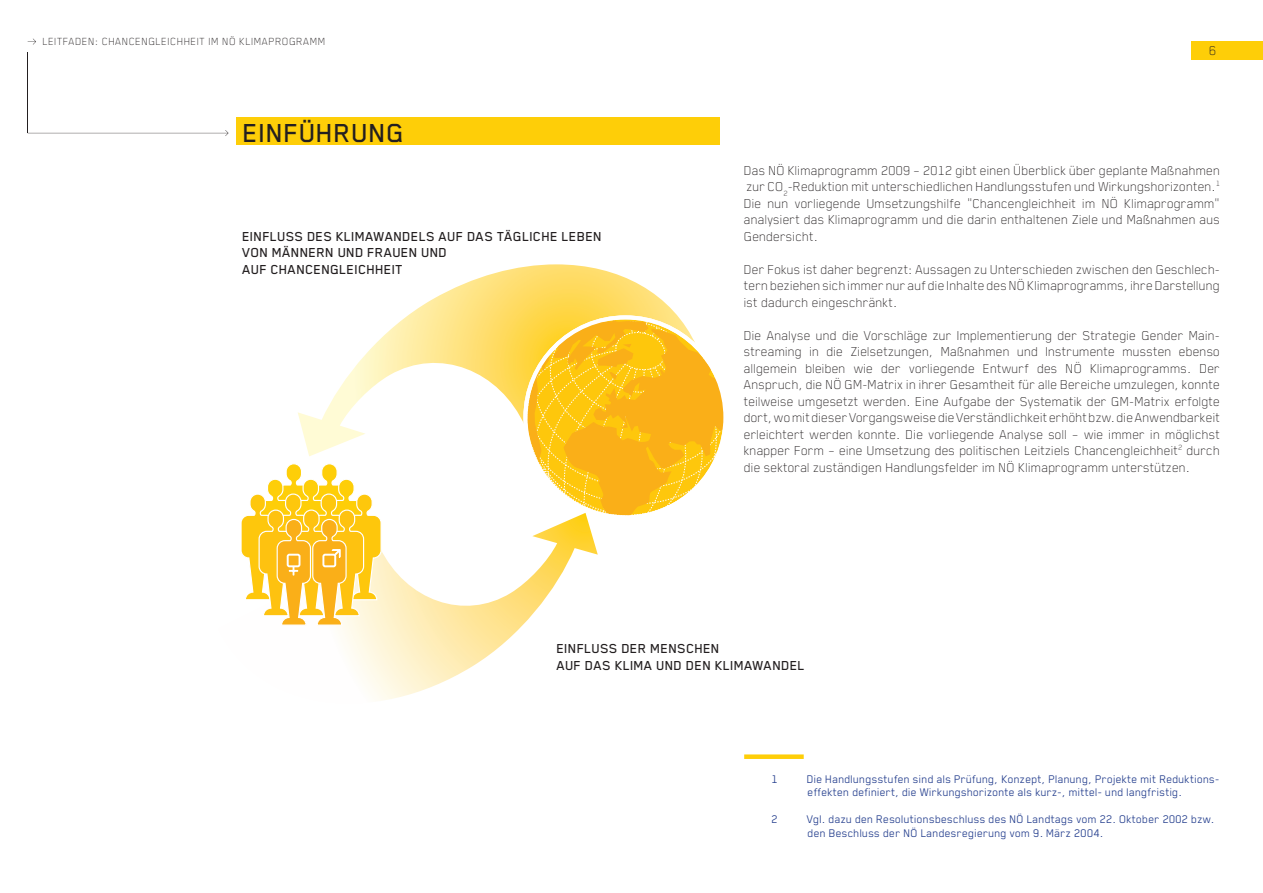
<style>
.page{position:relative;width:1263px;height:893px;background:#fff}
.page>*{position:absolute;margin:0;border:0;box-sizing:border-box;transform-origin:0 0}
.kapitelbeginn{font:500 30px "Blender";letter-spacing:.02em;color:#231f20}
.LAKIS_Text{font:100 15px/16.5px "Blender";letter-spacing:-.005em;color:#231f20;text-align:justify}
.LAKIS_Text-2{font:500 15px "Blender";letter-spacing:.015em;color:#231f20}
.fußnotentext{font:12.75px/13.5px "Blender";color:#253f8e}
.t1{font:100 12px "Blender";letter-spacing:.03em;color:#231f20}
</style>
<div class="page">
<svg style="left:28px;top:39px;width:8px;height:6px"></svg>
<div style="left:1192px;top:41px;width:71px;height:19px;background:#fece08"></div>
<div style="left:236px;top:117px;width:483px;height:28px;background:#fece08"></div>
<svg style="left:339px;top:525px;width:259px;height:176px"></svg>
<svg style="left:241px;top:463px;width:141px;height:163px"></svg>
<svg style="left:298px;top:264px;width:373px;height:192px"></svg>
<svg style="left:518px;top:308px;width:161px;height:217px"></svg>
<svg style="left:526px;top:318px;width:196px;height:203px"></svg>
<div style="left:523px;top:315px;width:204px;height:204px;border:4px solid #fff;border-radius:50%"></div>
<div style="left:744px;top:754px;width:60px;height:5px;background:#fece08"></div>
<svg style="left:28px;top:130px;width:201px;height:6px"></svg>
<hr style="left:28px;top:53px;width:1px;height:80px;background:#231f20">
<p class="t1" style="left:43px;top:34px;width:285px">Leitfaden: Chancengleichheit im NÖ Klimaprogramm</p>
<p class="kapitelbeginn" style="left:244px;top:115px;width:163px">EINFÜHRUNG</p>
<p class="LAKIS_Text-2" style="left:243px;top:227px;width:328px">EINFLUSS DES KLIMAWANDELS AUF DAS TÄGLICHE LEBE</p>
<p class="LAKIS_Text-2" style="left:594px;top:227px;width:10px">N</p>
<p class="LAKIS_Text-2" style="left:243px;top:244px;width:206px">VON MÄNNERN UND FRAUEN UND</p>
<p class="LAKIS_Text-2" style="left:243px;top:260px;width:162px">AUF CHANCENGLEICHHEIT</p>
<p class="LAKIS_Text" style="left:1209px;top:41px;width:9px">6</p>
<p class="LAKIS_Text" style="left:744px;top:161px;width:478px">Das NÖ Klimaprogramm 2009 – 2012 gibt einen Überblick über geplante Maßnahmen zur CO <sub>2</sub>-Reduktion mit unterschiedlichen Handlungsstufen und Wirkungshorizonten.<sup>1<br></sup>Die nun vorliegende Umsetzungshilfe „Chancengleichheit im NÖ Klimaprogramm“ analysiert das Klimaprogramm und die darin enthaltenen Ziele und Maßnahmen aus Gendersicht.</p>
<p class="LAKIS_Text" style="left:744px;top:260px;width:478px">Der Fokus ist daher begrenzt: Aussagen zu Unterschieden zwischen den Geschlech&shy;tern beziehen sich immer nur auf die Inhalte des NÖ Klimaprogramms, ihre Darstellung ist dadurch eingeschränkt.</p>
<p class="LAKIS_Text" style="left:744px;top:326px;width:478px">Die Analyse und die Vorschläge zur Implementierung der Strategie Gender Main&shy;streaming in die Zielsetzungen, Maßnahmen und Instrumente mussten ebenso allgemein bleiben wie der vorliegende Entwurf des NÖ Klimaprogramms. Der Anspruch, die N Ö GM-Matrix in ihrer Gesamtheit für alle Bereiche umzulegen, konnte teilweise umgesetzt werden. Eine Aufgabe der Systematik der GM-Matrix erfolgte dort, wo mit dieser Vorgangsweise die Verständlichkeit erhöht bzw. die Anwendbarkeit erleichtert werden konnte. Die vorliegende Analyse soll – wie immer in möglichst knapper Form – eine Umsetzung des politischen Leitziels Chancengleichheit<sup>2</sup> durch die sektoral zuständigen Handlungsfelder im N Ö Klimaprogramm unterstützen.</p>
<p class="LAKIS_Text-2" style="left:557px;top:640px;width:165px">EINFLUSS DER MENSCHEN</p>
<p class="LAKIS_Text-2" style="left:557px;top:656px;width:250px">AUF DAS KLIMA UND DEN KLIMAWANDEL</p>
<p class="fußnotentext" style="left:772px;top:772px;width:8px">1</p>
<p class="fußnotentext" style="left:804px;top:772px;width:417px">Die Handlungsstufen sind als Prüfung, Konzept, Planung, Projekte mit Reduktions&shy;effekten definiert, die Wirkungshorizonte als kurz-, mittel- und langfristig.</p>
<p class="fußnotentext" style="left:772px;top:812px;width:8px">2</p>
<p class="fußnotentext" style="left:804px;top:812px;width:412px">Vgl. dazu den Resolutionsbeschluss des NÖ Landtags vom 22. Oktober 2002 bzw. den Beschluss der NÖ Landesregierung vom 9. März 2004.</p>
</div>
